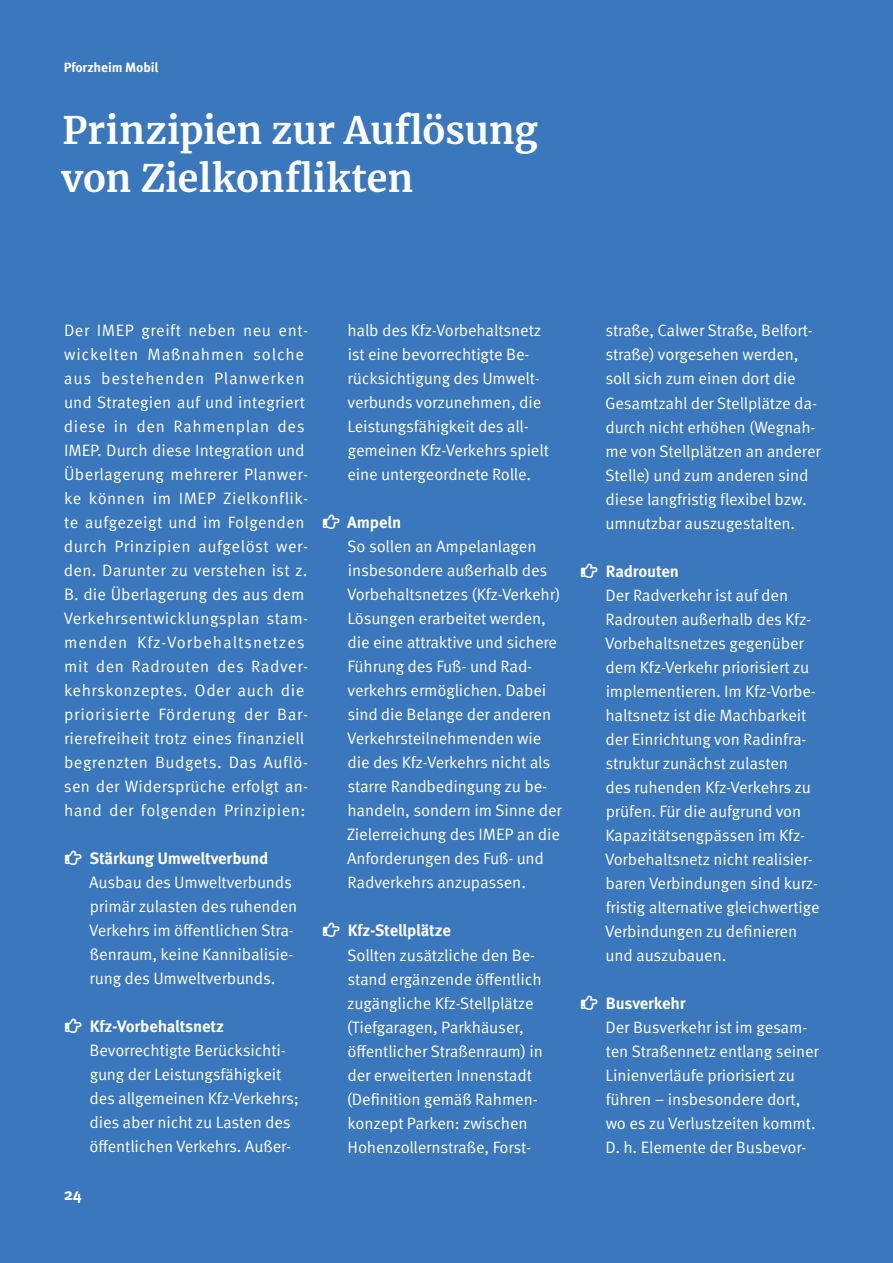
<style>
.page{position:relative;width:893px;height:1263px;background:#3a77bc}
.page>*{position:absolute;margin:0;border:0;box-sizing:border-box;transform-origin:0 0}
.t1{font:700 37.5px/48px "Merriweather";letter-spacing:.005em;color:#fff}
.t2{font:16.5px/24px "Meta Pro Norm";letter-spacing:-.01em;color:#fff}
.t3{font:16.5px/24px "Meta Pro Norm";letter-spacing:.025em;color:#fff}
.t4{font:700 16.5px "Meta Pro";letter-spacing:-.01em;color:#fff}
.t5{font:700 13.5px "Meta Pro";letter-spacing:-.01em;color:#fff}
</style>
<div class="page">
<p class="t5" style="left:64px;top:57px;width:96px">Pforzheim Mobil</p>
<h1 class="t1" style="left:61px;top:105px;width:478px">Prinzipien zur Auflösung von Zielkonflikten</h1>
<p class="t3" style="left:64px;top:317px;width:246px">Der IMEP greift neben neu ent&shy;wickelten Maßnahmen solche aus bestehenden Planwerken und Strategien auf und integriert diese in den Rahmenplan des<br>IMEP. Durch diese Integration und<br>Überlagerung mehrerer Planwer&shy;ke können im IMEP Zielkonflik&shy;te aufgezeigt und im Folgenden durch Prinzipien aufgelöst wer&shy;den. Darunter zu verstehen ist z.<br>B. die Überlagerung des aus dem<br>Verkehrsentwicklungsplan stam&shy;menden Kfz-Vorbehaltsnetzes mit den Radrouten des Radver&shy;kehrskonzeptes. Oder auch die priorisierte Förderung der Bar&shy;rierefreiheit trotz eines finanziell begrenzten Budgets. Das Auflö&shy;sen der Widersprüche erfolgt an&shy;hand der folgenden Prinzipien:</p>
<p class="t4" style="left:90px;top:846px;width:180px">Stärkung Umweltverbund</p>
<p class="t2" style="left:89px;top:869px;width:210px">Ausbau des Umweltverbunds primär zulasten des ruhenden<br>Verkehrs im öffentlichen Stra&shy;ßenraum, keine Kannibalisie&shy;rung des Umweltverbunds.</p>
<p class="t4" style="left:90px;top:1014px;width:136px">Kfz-Vorbehaltsnetz</p>
<p class="t2" style="left:89px;top:1037px;width:211px">Bevorrechtigte Berücksichti&shy;gung der Leistungsfähigkeit des allgemeinen Kfz-Verkehrs; dies aber nicht zu Lasten des öffentlichen Verkehrs. Außer-</p>
<p class="t4" style="left:64px;top:1181px;width:20px">24</p>
<p class="t2" style="left:347px;top:317px;width:203px">halb des Kfz-Vorbehaltsnetz ist eine bevorrechtigte Be&shy;rücksichtigung des Umwelt&shy;verbunds vorzunehmen, die<br>Leistungsfähigkeit des all&shy;gemeinen Kfz-Verkehrs spielt eine untergeordnete Rolle.</p>
<p class="t4" style="left:347px;top:510px;width:55px">Ampeln</p>
<p class="t2" style="left:347px;top:533px;width:217px">So sollen an Ampelanlagen insbesondere außerhalb des<br>Vorbehaltsnetzes (Kfz-Verkehr)<br>Lösungen erarbeitet werden, die eine attraktive und sichere<br>Führung des Fuß- und Rad&shy;verkehrs ermöglichen. Dabei sind die Belange der anderen<br>Verkehrsteilnehmenden wie die des Kfz-Verkehrs nicht als starre Randbedingung zu be&shy;handeln, sondern im Sinne der<br>Zielerreichung des IMEP an die<br>Anforderungen des Fuß- und<br>Radverkehrs anzupassen.</p>
<p class="t4" style="left:348px;top:918px;width:105px">Kfz-Stellplätze</p>
<p class="t2" style="left:347px;top:942px;width:198px">Sollten zusätzliche den Be&shy;stand ergänzende öffentlich zugängliche Kfz-Stellplätze (Tiefgaragen, Parkhäuser, öffentlicher Straßenraum) in der erweiterten Innenstadt (Definition gemäß Rahmen&shy;konzept Parken: zwischen<br>Hohenzollernstraße, Forst-</p>
<p class="t2" style="left:605px;top:318px;width:217px">straße, Calwer Straße, Belfort&shy;straße) vorgesehen werden, soll sich zum einen dort die<br>Gesamtzahl der Stellplätze da&shy;durch nicht erhöhen (Wegnah&shy;me von Stellplätzen an anderer<br>Stelle) und zum anderen sind diese langfristig flexibel bzw. umnutzbar auszugestalten.</p>
<p class="t4" style="left:606px;top:558px;width:75px">Radrouten</p>
<p class="t2" style="left:605px;top:582px;width:216px">Der Radverkehr ist auf den<br>Radrouten außerhalb des Kfz-<br>Vorbehaltsnetzes gegenüber dem Kfz-Verkehr priorisiert zu implementieren. Im Kfz-Vorbe&shy;haltsnetz ist die Machbarkeit der Einrichtung von Radinfra&shy;struktur zunächst zulasten<br>des ruhenden Kfz-Verkehrs zu prüfen. Für die aufgrund von<br>Kapazitätsengpässen im Kfz-<br>Vorbehaltsnetz nicht realisier&shy;baren Verbindungen sind kurz&shy;fristig alternative gleichwertige<br>Verbindungen zu definieren und auszubauen.</p>
<p class="t4" style="left:606px;top:990px;width:81px">Busverkehr</p>
<p class="t2" style="left:606px;top:1014px;width:215px">Der Busverkehr ist im gesam&shy;ten Straßennetz entlang seiner<br>Linienverläufe priorisiert zu führen – insbesondere dort, wo es zu Verlustzeiten kommt.<br>D. h. Elemente der Busbevor-</p>
</div>
